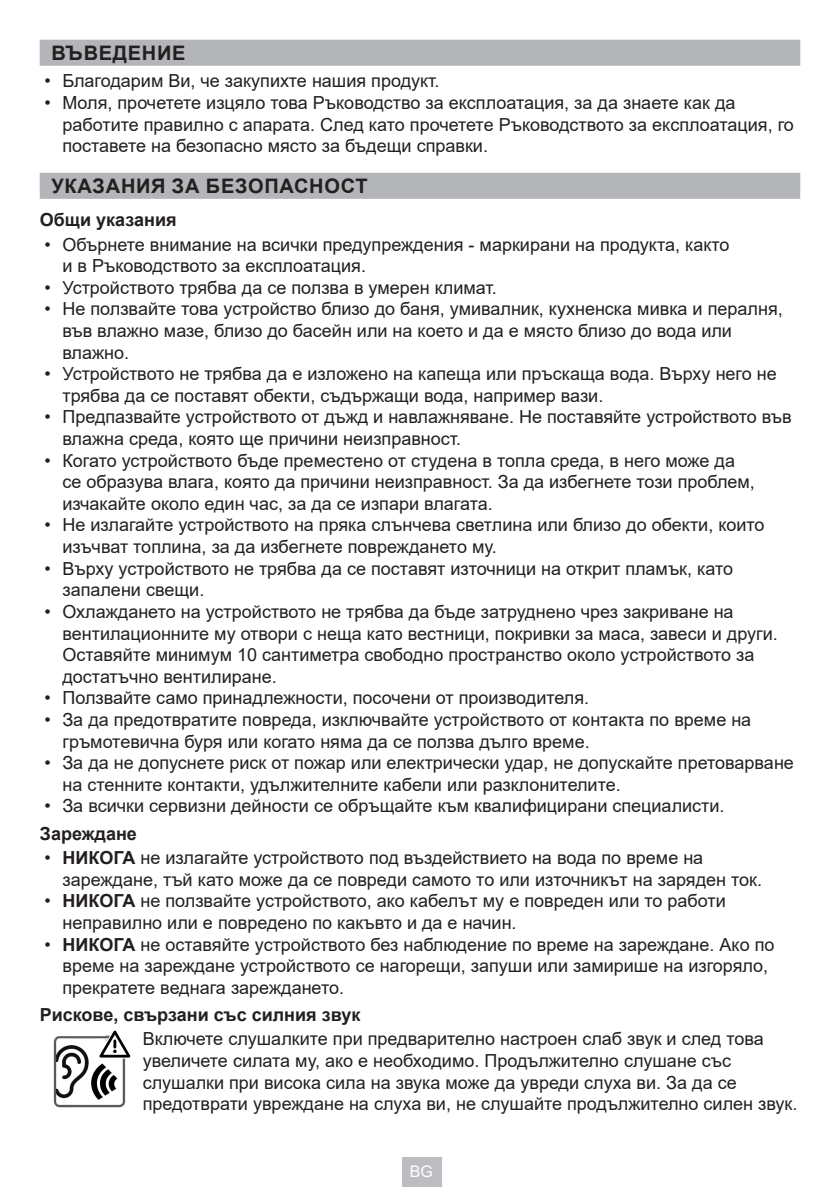
<style>
.page{position:relative;width:840px;height:1191px;background:#fff}
.page>*{position:absolute;margin:0;border:0;box-sizing:border-box;transform-origin:0 0}
.TOC_Title_GREY{font:700 20px "Arial";letter-spacing:.035em;color:#231f20}
._3_Text{font:18px/21.6px "Arial";color:#231f20}
._4_Tučný_text{font:700 18px "Arial";color:#231f20}
.t1{font:16px "Arial";color:#fff}
.s1{font-weight:700}
</style>
<div class="page">
<div style="left:401px;top:1157px;width:40px;height:29px;background:#bcbdc0"></div>
<div style="left:40px;top:40px;width:759px;height:26px;background:#b4b5b8"></div>
<div style="left:40px;top:173px;width:759px;height:26px;background:#b4b5b8"></div>
<img style="left:53px;top:1030px;width:78px;height:78px">
<p class="TOC_Title_GREY" style="left:51px;top:39px;width:135px">ВЪВЕДЕНИЕ</p>
<p class="_3_Text" style="left:44px;top:70px;width:396px">• Благодарим Ви, че закупихте нашия продукт.</p>
<p class="_3_Text" style="left:62px;top:92px;width:732px;text-indent:-18px">• Моля, прочетете изцяло това Ръководство за експлоатация, за да знаете как да работите правилно с апарата. След като прочетете Ръководството за експлоатация, го поставете на безопасно място за бъдещи справки.</p>
<p class="TOC_Title_GREY" style="left:51px;top:172px;width:317px">УКАЗАНИЯ ЗА БЕЗОПАСНОСТ</p>
<p class="_4_Tučný_text" style="left:40px;top:207px;width:138px">Общи указания</p>
<p class="_3_Text" style="left:62px;top:233px;width:668px;text-indent:-18px">• Обърнете внимание на всички предупреждения - маркирани на продукта, както и в Ръководството за експлоатация.</p>
<p class="_3_Text" style="left:44px;top:276px;width:453px">• Устройството трябва да се ползва в умерен климат.</p>
<p class="_3_Text" style="left:62px;top:298px;width:721px;text-indent:-18px">• Не ползвайте това устройство близо до баня, умивалник, кухненска мивка и пералня, във влажно мазе, близо до басейн или на което и да е място близо до вода или влажно.</p>
<p class="_3_Text" style="left:62px;top:363px;width:715px;text-indent:-18px">• Устройството не трябва да е изложено на капеща или пръскаща вода. Върху него не трябва да се поставят обекти, съдържащи вода, например вази.</p>
<p class="_3_Text" style="left:62px;top:406px;width:730px;text-indent:-18px">• Предпазвайте устройството от дъжд и навлажняване. Не поставяйте устройството във влажна среда, която ще причини неизправност.</p>
<p class="_3_Text" style="left:62px;top:449px;width:693px;text-indent:-18px">• Когато устройството бъде преместено от студена в топла среда, в него може да се образува влага, която да причини неизправност. За да избегнете този проблем, изчакайте около един час, за да се изпари влагата.</p>
<p class="_3_Text" style="left:62px;top:514px;width:703px;text-indent:-18px">• Не излагайте устройството на пряка слънчева светлина или близо до обекти, които изъчват топлина, за да избегнете повреждането му.</p>
<p class="_3_Text" style="left:62px;top:557px;width:671px;text-indent:-18px">• Върху устройството не трябва да се поставят източници на открит пламък, като запалени свещи.</p>
<p class="_3_Text" style="left:62px;top:600px;width:716px;text-indent:-18px">• Охлаждането на устройството не трябва да бъде затруднено чрез закриване на вентилационните му отвори с неща като вестници, покривки за маса, завеси и други.<br>Оставяйте минимум 10 сантиметра свободно пространство около устройството за достатъчно вентилиране.</p>
<p class="_3_Text" style="left:44px;top:687px;width:546px">• Ползвайте само принадлежности, посочени от производителя.</p>
<p class="_3_Text" style="left:62px;top:708px;width:690px;text-indent:-18px">• За да предотвратите повреда, изключвайте устройството от контакта по време на гръмотевична буря или когато няма да се ползва дълго време.</p>
<p class="_3_Text" style="left:62px;top:752px;width:732px;text-indent:-18px">• За да не допуснете риск от пожар или електрически удар, не допускайте претоварване на стенните контакти, удължителните кабели или разклонителите.</p>
<p class="_3_Text" style="left:44px;top:795px;width:681px">• За всички сервизни дейности се обръщайте към квалифицирани специалисти.</p>
<p class="_4_Tučný_text" style="left:40px;top:820px;width:99px">Зареждане</p>
<p class="_3_Text" style="left:62px;top:847px;width:700px;text-indent:-18px">• <span class="s1">НИКОГА</span> не излагайте устройството под въздействието на вода по време на зареждане, тъй като може да се повреди самото то или източникът на заряден ток.</p>
<p class="_3_Text" style="left:62px;top:890px;width:664px;text-indent:-18px">• <span class="s1">НИКОГА</span> не ползвайте устройството, ако кабелът му е повреден или то работи неправилно или е повредено по какъвто и да е начин.</p>
<p class="_3_Text" style="left:62px;top:933px;width:713px;text-indent:-18px">• <span class="s1">НИКОГА</span> не оставяйте устройството без наблюдение по време на зареждане. Ако по време на зареждане устройството се нагорещи, запуши или замирише на изгоряло, прекратете веднага зареждането.</p>
<p class="_4_Tučný_text" style="left:40px;top:1002px;width:322px">Рискове, свързани със силния звук</p>
<p class="_3_Text" style="left:143px;top:1028px;width:656px">Включете слушалките при предварително настроен слаб звук и след това увеличете силата му, ако е необходимо. Продължително слушане със слушалки при висока сила на звука може да увреди слуха ви. За да се предотврати увреждане на слуха ви, не слушайте продължително силен звук.</p>
<p class="t1" style="left:409px;top:1160px;width:25px">BG</p>
</div>
